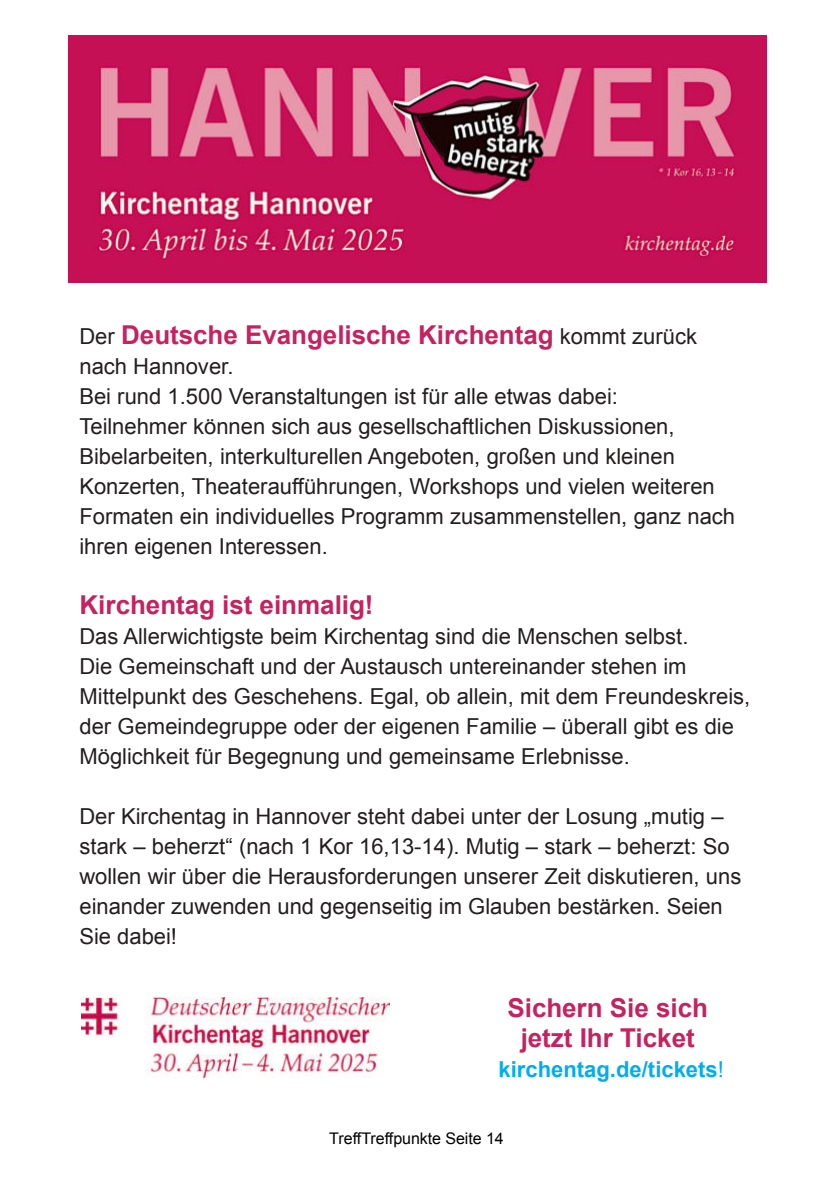
<style>
.page{position:relative;width:840px;height:1191px;background:#fff}
.page>*{position:absolute;margin:0;border:0;box-sizing:border-box;transform-origin:0 0}
.t1{font:700 26px/30px "Arial";color:#c5225f;text-align:center}
.t2{font:22px/30px "Arial";color:#231f20}
.t3{font:700 22px "Arial";color:#00aeef}
.t4{font:16px "Arial";letter-spacing:-.005em;color:#000}
.s1{font-weight:400;font-size:22px;color:#231f20}
.s2{font-weight:400}
.s3{color:#fff}
</style>
<div class="page">
<svg style="left:68px;top:35px;width:351px;height:1px"></svg>
<img style="left:82px;top:997px;width:307px;height:80px">
<img style="left:68px;top:36px;width:697px;height:247px">
<p class="t1" style="left:79px;top:322px;width:619px"><span class="s1">Der</span> Deutsche Evangelische Kirchentag <span class="s1">kommt zurück</span></p>
<p class="t2" style="left:79px;top:353px;width:657px">nach Hannover.<br>Bei rund 1.500 Veranstaltungen ist für alle etwas dabei:<br>Teilnehmer können sich aus gesellschaftlichen Diskussionen, Bibelarbeiten, interkulturellen Angeboten, großen und kleinen Konzerten, Theateraufführungen, Workshops und vielen weiteren Formaten ein individuelles Programm zusammenstellen, ganz nach ihren eigenen Interessen.</p>
<p class="t1" style="left:79px;top:592px;width:295px">Kirchentag ist einmalig!</p>
<p class="t2" style="left:79px;top:623px;width:672px">Das Allerwichtigste beim Kirchentag sind die Menschen selbst.<br>Die Gemeinschaft und der Austausch untereinander stehen im Mittelpunkt des Geschehens. Egal, ob allein, mit dem Freundeskreis, der Gemeindegruppe oder der eigenen Familie – überall gibt es die Möglichkeit für Begegnung und gemeinsame Erlebnisse.</p>
<p class="t2" style="left:79px;top:803px;width:663px">Der Kirchentag in Hannover steht dabei unter der Losung „mutig – stark – beherzt“ (nach 1 Kor 16,13-14). Mutig – stark – beherzt: So wollen wir über die Herausforderungen unserer Zeit diskutieren, uns einander zuwenden und gegenseitig im Glauben bestärken. Seien Sie dabei!</p>
<p class="t1" style="left:507px;top:995px;width:202px">Sichern Sie sich jetzt Ihr Ticket</p>
<p class="t3" style="left:498px;top:1060px;width:227px">kirchentag.de/tickets<span class="s2">!</span></p>
<p class="t4" style="left:329px;top:1132px;width:190px">TreffTreffpunkte Seite 14<span class="s3">re</span></p>
</div>
